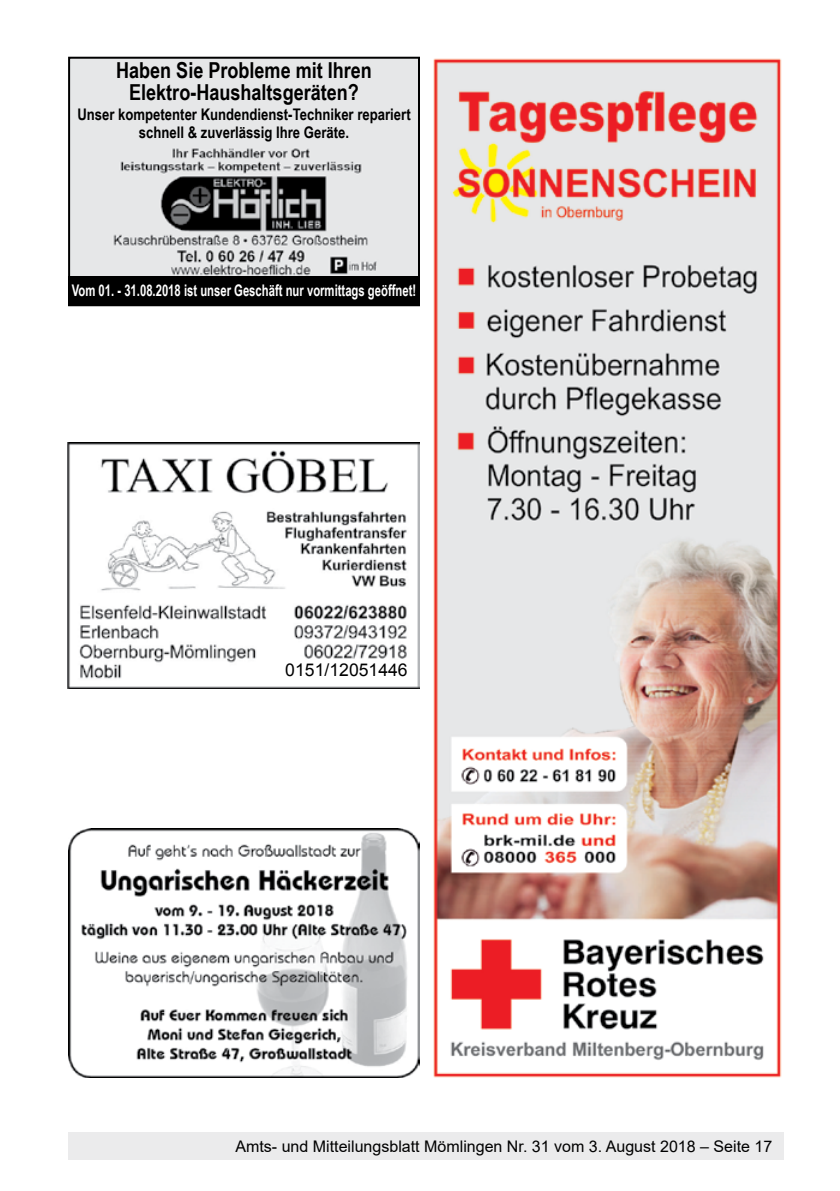
<style>
.page{position:relative;width:840px;height:1191px;background:#fff}
.page>*{position:absolute;margin:0;border:0;box-sizing:border-box;transform-origin:0 0}
.t1{font:700 22px/22px "Arial Narrow";color:#000;text-align:center}
.t2{font:17.6px "Arial";color:#000}
.t3{font:700 16px/18px "Arial Narrow";color:#000;text-align:center}
.t4{font:16px "Arial";color:#000}
.t5{font:700 16px "Arial Narrow";color:#fff;scale:.86 1}
</style>
<div class="page">
<div style="left:68px;top:1132px;width:714px;height:27px;background:#ebebec"></div>
<img style="left:68px;top:442px;width:351px;height:246px">
<div style="left:289px;top:660px;width:121px;height:21px;background:#fff"></div>
<img style="left:433px;top:58px;width:349px;height:1019px">
<img style="left:68px;top:828px;width:351px;height:249px">
<div style="left:69px;top:58px;width:350px;height:247px;background:#e6e7e8"></div>
<div style="left:68px;top:57px;width:352px;height:249px;border:2px solid #000"></div>
<img style="left:113px;top:148px;width:264px;height:128px">
<div style="left:68px;top:276px;width:352px;height:30px;background:#000"></div>
<h1 class="t1" style="left:116px;top:59px;width:257px">Haben Sie Probleme mit Ihren<br>Elektro-Haushaltsgeräten?</h1>
<p class="t3" style="left:77px;top:105px;width:334px">Unser kompetenter Kundendienst-Techniker repariert schnell &amp; zuverlässig Ihre Geräte.</p>
<p class="t5" style="left:72px;top:279px;width:402px">Vom 01. - 31.08.2018 ist unser Geschäft nur vormittags geöffnet!</p>
<p class="t2" style="left:285px;top:658px;width:124px">0151/12051446</p>
<p class="t4" style="left:235px;top:1135px;width:538px">Amts- und Mitteilungsblatt Mömlingen Nr. 31 vom 3. August 2018 – Seite 17</p>
</div>
